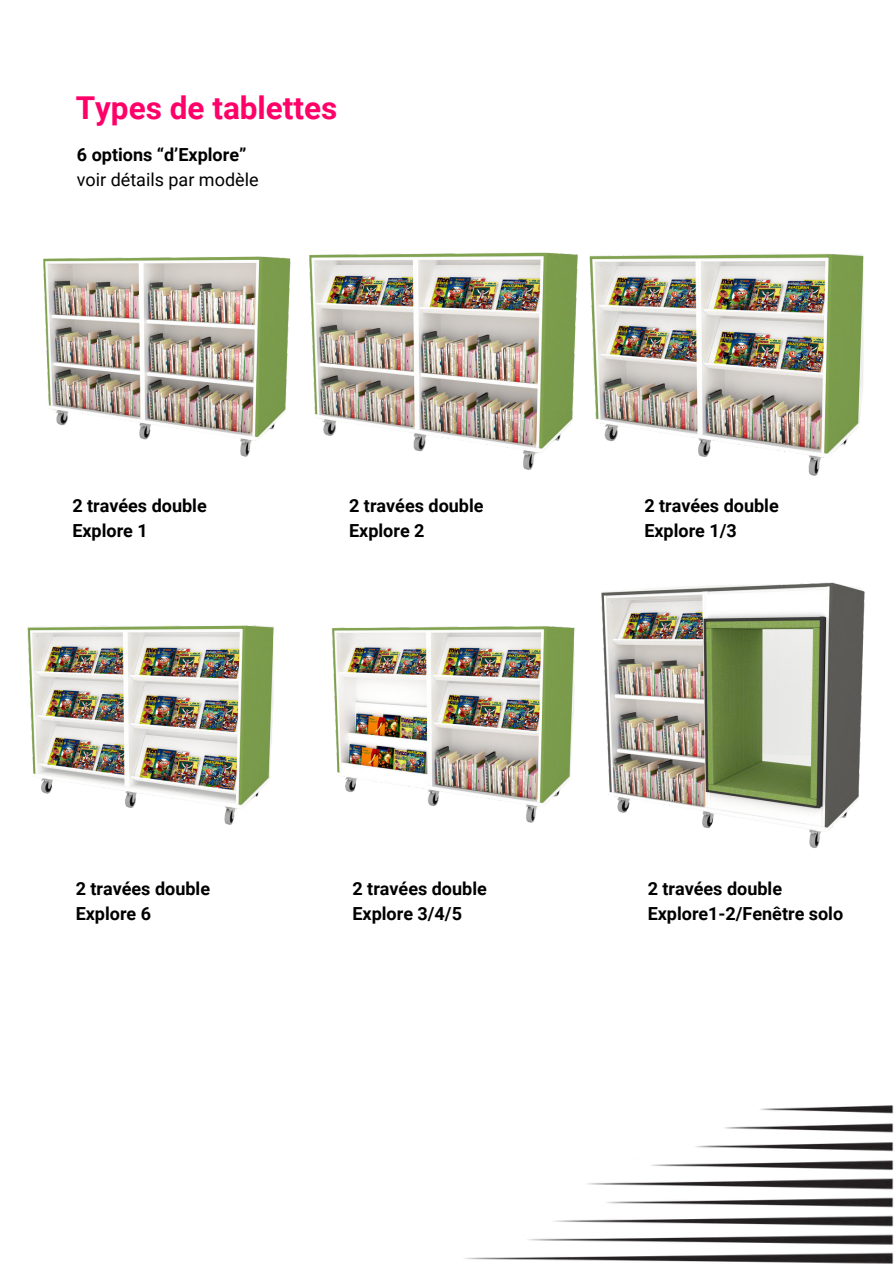
<style>
.page{position:relative;width:894px;height:1264px;background:#fff}
.page>*{position:absolute;margin:0;border:0;box-sizing:border-box;transform-origin:0 0}
.t1{font:700 31.5px "Roboto";color:#ff0068}
.t2{font:700 18px/24.8px "Roboto";color:#000}
.t3{font:18px "Roboto";color:#000}
</style>
<div class="page">
<img style="left:464px;top:1105px;width:429px;height:158px">
<img style="left:610px;top:582px;width:255px;height:266px">
<img style="left:331px;top:592px;width:279px;height:231px">
<img style="left:314px;top:252px;width:264px;height:218px">
<img style="left:589px;top:253px;width:275px;height:223px">
<img style="left:43px;top:255px;width:271px;height:202px">
<img style="left:27px;top:625px;width:247px;height:200px">
<h1 class="t1" style="left:76px;top:90px;width:263px">Types de tablettes</h1>
<p class="t2" style="left:77px;top:143px;width:171px">6 options “d’Explore”</p>
<p class="t3" style="left:77px;top:169px;width:183px">voir détails par modèle</p>
<p class="t2" style="left:72px;top:493px;width:136px">2 travées double<br>Explore 1</p>
<p class="t2" style="left:349px;top:493px;width:136px">2 travées double<br>Explore 2</p>
<p class="t2" style="left:644px;top:493px;width:136px">2 travées double<br>Explore 1/3</p>
<h2 class="t2" style="left:76px;top:876px;width:136px">2 travées double<br>Explore 6</h2>
<h2 class="t2" style="left:352px;top:876px;width:136px">2 travées double<br>Explore 3/4/5</h2>
<p class="t2" style="left:647px;top:876px;width:197px">2 travées double<br>Explore1-2/Fenêtre solo</p>
</div>
